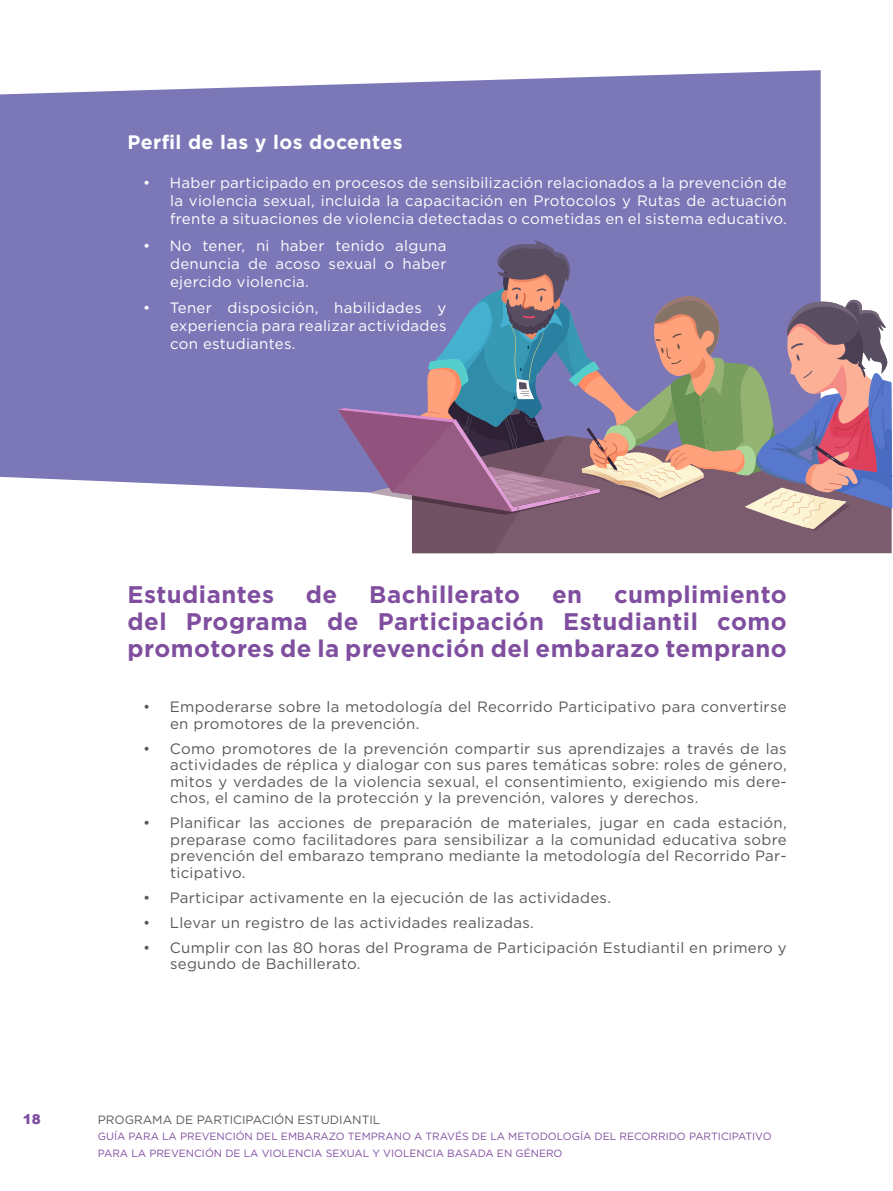
<style>
.page{position:relative;width:893px;height:1191px;background:#fff}
.page>*{position:absolute;margin:0;border:0;box-sizing:border-box;transform-origin:0 0}
.t1{font:700 24px/27px "Gotham";letter-spacing:.02em;color:#804e9f;text-align:justify}
.t2{font:700 19.5px "Gotham";letter-spacing:.02em;color:#fff}
.t3{font:15px/16.5px "Gotham";letter-spacing:.02em;color:#58595b}
.t4{font:15px/18px "Gotham";letter-spacing:.02em;color:#fff;text-align:justify}
.t5{font:900 13.5px "Arial";color:#804e9f}
.t6{font:12px "Gotham";color:#58595b}
.t7{font:10.5px/16.5px "Gotham";color:#804e9f}
</style>
<div class="page">
<div style="left:0;top:70px;width:821px;height:422px;background:#7c78b8"></div>
<svg style="left:338px;top:240px;width:555px;height:313px;background:#8d809b"></svg>
<h2 class="t2" style="left:128px;top:129px;width:276px">Perfil de las y los docentes</h2>
<p class="t4" style="left:170px;top:174px;width:618px;text-indent:-27px">• Haber participado en procesos de sensibilización relacionados a la prevención de la violencia sexual, incluida la capacitación en Protocolos y Rutas de actuación frente a situaciones de violencia detectadas o cometidas en el sistema educativo.</p>
<p class="t4" style="left:170px;top:236px;width:278px;text-indent:-27px">• No tener, ni haber tenido alguna denuncia de acoso sexual o haber ejercido violencia.</p>
<p class="t4" style="left:170px;top:299px;width:278px;text-indent:-27px">• Tener disposición, habilidades y experiencia para realizar actividades con estudiantes.</p>
<p class="t5" style="left:23px;top:1109px;width:20px">18</p>
<h1 class="t1" style="left:128px;top:580px;width:661px;text-indent:486px">cumplimiento del Programa de Participación Estudiantil como promotores de la prevención del embarazo temprano</h1>
<h1 class="t1" style="left:128px;top:580px;width:148px">Estudiantes</h1>
<h1 class="t1" style="left:306px;top:580px;width:33px">de</h1>
<h1 class="t1" style="left:369px;top:580px;width:152px">Bachillerato</h1>
<h1 class="t1" style="left:552px;top:580px;width:32px">en</h1>
<p class="t3" style="left:170px;top:698px;width:618px;text-indent:-27px">• Empoderarse sobre la metodología del Recorrido Participativo para convertirse en promotores de la prevención.</p>
<p class="t3" style="left:170px;top:739px;width:618px;text-align:justify;text-indent:-27px">• Como promotores de la prevención compartir sus aprendizajes a través de las actividades de réplica y dialogar con sus pares temáticas sobre: roles de género, mitos y verdades de la violencia sexual, el consentimiento, exigiendo mis dere&shy;chos, el camino de la protección y la prevención, valores y derechos.</p>
<p class="t3" style="left:170px;top:814px;width:618px;text-align:justify;text-indent:-27px">• Planificar las acciones de preparación de materiales, jugar en cada estación, preparase como facilitadores para sensibilizar a la comunidad educativa sobre prevención del embarazo temprano mediante la metodología del Recorrido Par&shy;ticipativo.</p>
<p class="t3" style="left:143px;top:888px;width:469px">• Participar activamente en la ejecución de las actividades.</p>
<p class="t3" style="left:143px;top:913px;width:392px">• Llevar un registro de las actividades realizadas.</p>
<p class="t3" style="left:170px;top:938px;width:618px;text-indent:-27px">• Cumplir con las 80 horas del Programa de Participación Estudiantil en primero y segundo de Bachillerato.</p>
<p class="t6" style="left:98px;top:1111px;width:284px">PROGRAMA DE PARTICIPACIÓN ESTUDIANTIL</p>
<p class="t7" style="left:98px;top:1128px;width:675px">GUÍA PARA LA PREVENCIÓN DEL EMBARAZO TEMPRANO A TRAVÉS DE LA METODOLOGÍA DEL RECORRIDO PARTICIPATIVO<br>PARA LA PREVENCIÓN DE LA VIOLENCIA SEXUAL Y VIOLENCIA BASADA EN GÉNERO</p>
</div>
